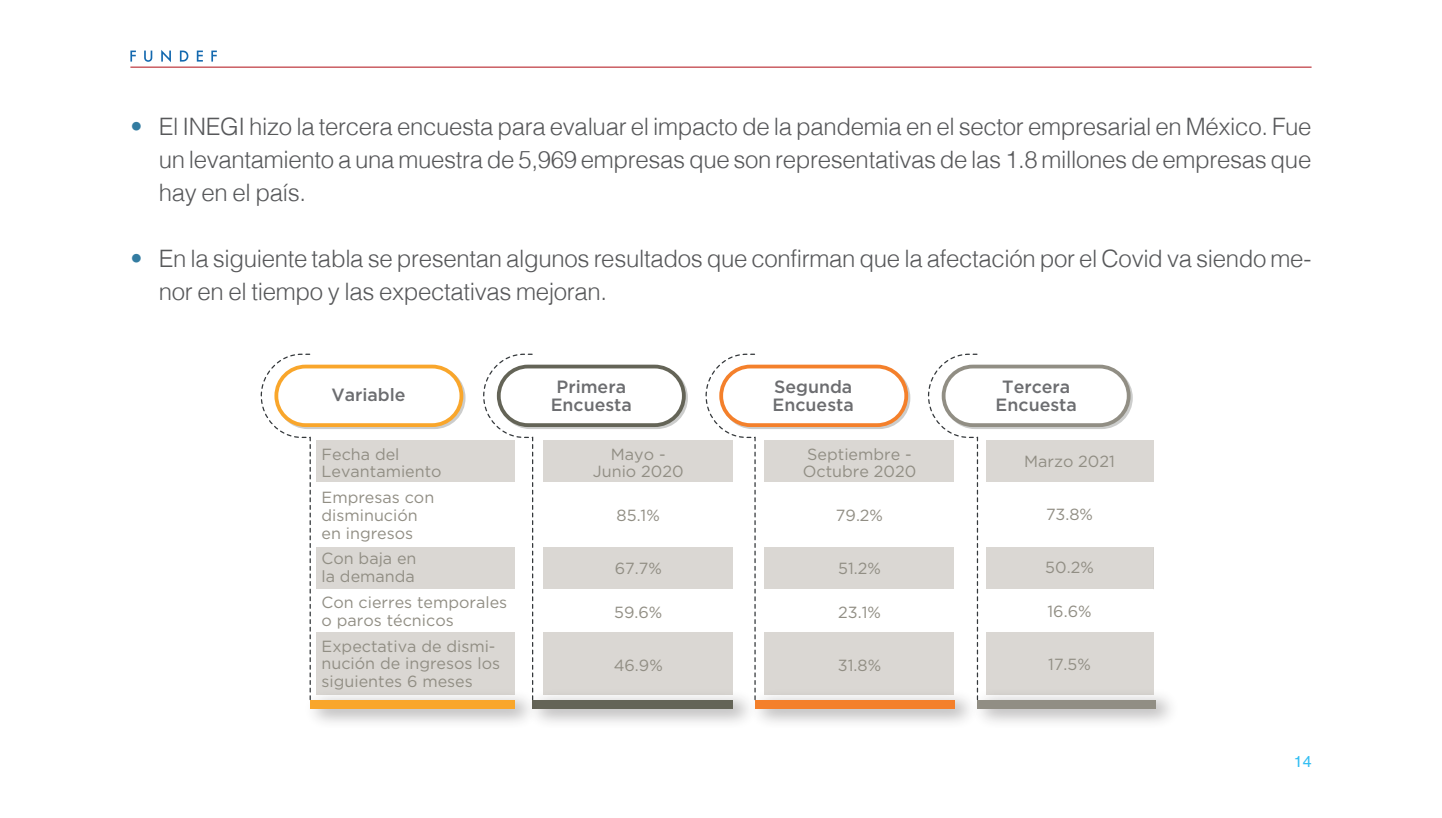
<style>
.page{position:relative;width:1442px;height:818px;background:#fff}
.page>*{position:absolute;margin:0;border:0;box-sizing:border-box;transform-origin:0 0}
.TEXTO{font:300 24px/33px "Helvetica";letter-spacing:-.015em;color:#57585a;text-align:justify}
.t1{font:500 17.8px/17.8px "Gotham";color:#6c6d70;text-align:center}
.t2{font:16.2px/17.8px "Gotham";color:#918e84}
.t3{font:16px "Helvetica";color:#00aeef}
.s1{color:#337ca1}
</style>
<div class="page">
<svg style="left:130px;top:51px;width:6px;height:11px"></svg>
<svg style="left:144px;top:51px;width:8px;height:11px"></svg>
<svg style="left:161px;top:50px;width:10px;height:12px"></svg>
<svg style="left:180px;top:51px;width:8px;height:11px"></svg>
<svg style="left:197px;top:51px;width:6px;height:11px"></svg>
<svg style="left:211px;top:51px;width:6px;height:11px"></svg>
<hr style="left:130px;top:67px;width:1181px;height:1px;background:#b00d15">
<div style="left:316px;top:440px;width:198px;height:42px;background:#dad7d3"></div>
<div style="left:316px;top:547px;width:198px;height:42px;background:#dad7d3"></div>
<div style="left:316px;top:632px;width:198px;height:62px;background:#dad7d3"></div>
<div style="left:543px;top:440px;width:190px;height:42px;background:#dad7d3"></div>
<div style="left:543px;top:547px;width:190px;height:42px;background:#dad7d3"></div>
<div style="left:543px;top:632px;width:190px;height:62px;background:#dad7d3"></div>
<div style="left:764px;top:440px;width:190px;height:42px;background:#dad7d3"></div>
<div style="left:764px;top:547px;width:190px;height:42px;background:#dad7d3"></div>
<div style="left:764px;top:632px;width:190px;height:62px;background:#dad7d3"></div>
<div style="left:986px;top:440px;width:168px;height:42px;background:#dad7d3"></div>
<div style="left:986px;top:547px;width:168px;height:42px;background:#dad7d3"></div>
<div style="left:986px;top:632px;width:168px;height:62px;background:#dad7d3"></div>
<svg style="left:483px;top:353px;width:51px;height:331px"></svg>
<div style="left:499px;top:366px;width:189px;height:63px;background:#c4c5c4;border-radius:31px"></div>
<svg style="left:497px;top:364px;width:189px;height:63px;background:#747468"></svg>
<div style="left:501px;top:368px;width:181px;height:55px;background:#fff;border-radius:27px"></div>
<svg style="left:260px;top:353px;width:51px;height:331px"></svg>
<svg style="left:277px;top:366px;width:188px;height:63px"></svg>
<svg style="left:274px;top:364px;width:189px;height:63px;background:#f9b043"></svg>
<div style="left:278px;top:368px;width:181px;height:55px;background:#fff;border-radius:27px"></div>
<svg style="left:705px;top:353px;width:51px;height:331px"></svg>
<svg style="left:721px;top:366px;width:189px;height:63px"></svg>
<svg style="left:719px;top:364px;width:189px;height:63px;background:#f48d42"></svg>
<div style="left:723px;top:368px;width:181px;height:55px;background:#fff;border-radius:27px"></div>
<svg style="left:927px;top:353px;width:52px;height:331px"></svg>
<svg style="left:944px;top:366px;width:189px;height:63px"></svg>
<div style="left:942px;top:364px;width:188px;height:63px;background:#918e84;border-radius:31px"></div>
<div style="left:945px;top:368px;width:182px;height:55px;background:#fff;border-radius:27px"></div>
<img style="left:544px;top:694px;width:199px;height:29px">
<div style="left:533px;top:700px;width:200px;height:8px;background:#646457"></div>
<img style="left:309px;top:684px;width:235px;height:39px">
<div style="left:310px;top:700px;width:204px;height:8px;background:#f9a62b"></div>
<img style="left:743px;top:684px;width:223px;height:39px">
<div style="left:755px;top:700px;width:200px;height:8px;background:#f4802b"></div>
<img style="left:966px;top:684px;width:205px;height:39px">
<div style="left:977px;top:700px;width:178px;height:8px;background:#918e84"></div>
<p class="TEXTO" style="left:159px;top:108px;width:1154px;text-indent:-28px"><span class="s1">•</span> El INEGI hizo la tercera encuesta para evaluar el impacto de la pandemia en el sector empresarial en México. Fue un levantamiento a una muestra de 5,969 empresas que son representativas de las 1.8 millones de empresas que hay en el país.</p>
<p class="TEXTO" style="left:159px;top:240px;width:1154px;text-indent:-28px"><span class="s1">•</span> En la siguiente tabla se presentan algunos resultados que confirman que la afectación por el Covid va siendo me&shy;nor en el tiempo y las expectativas mejoran.</p>
<p class="t1" style="left:331px;top:385px;width:76px">Variable</p>
<p class="t1" style="left:551px;top:377px;width:83px">Primera<br>Encuesta</p>
<p class="t1" style="left:772px;top:377px;width:83px;text-align:left">Segunda<br>Encuesta</p>
<p class="t1" style="left:995px;top:377px;width:83px">Tercera<br>Encuesta</p>
<p class="t2" style="left:321px;top:444px;width:122px">Fecha del<br>Levantamiento</p>
<p class="t2" style="left:321px;top:488px;width:114px">Empresas con disminución en ingresos</p>
<p class="t2" style="left:321px;top:549px;width:97px">Con baja en la demanda</p>
<p class="t2" style="left:321px;top:593px;width:187px">Con cierres temporales o paros técnicos</p>
<p class="t2" style="left:321px;top:636px;width:180px">Expectativa de dismi&shy;nución de ingresos los siguientes 6 meses</p>
<p class="t2" style="left:593px;top:444px;width:92px;text-align:center">Mayo -<br>Junio 2020</p>
<p class="t2" style="left:617px;top:506px;width:45px">85.1%</p>
<p class="t2" style="left:615px;top:559px;width:49px">67.7%</p>
<p class="t2" style="left:614px;top:602px;width:50px">59.6%</p>
<p class="t2" style="left:614px;top:656px;width:51px">46.9%</p>
<p class="t2" style="left:803px;top:444px;width:115px">Septiembre -<br>Octubre 2020</p>
<p class="t2" style="left:836px;top:506px;width:49px">79.2%</p>
<p class="t2" style="left:838px;top:559px;width:44px">51.2%</p>
<p class="t2" style="left:838px;top:602px;width:44px">23.1%</p>
<p class="t2" style="left:838px;top:656px;width:45px">31.8%</p>
<p class="t2" style="left:1024px;top:452px;width:92px">Marzo 2021</p>
<p class="t2" style="left:1046px;top:505px;width:49px">73.8%</p>
<p class="t2" style="left:1045px;top:558px;width:50px">50.2%</p>
<p class="t2" style="left:1047px;top:602px;width:46px">16.6%</p>
<p class="t2" style="left:1048px;top:655px;width:44px">17.5%</p>
<p class="t3" style="left:1294px;top:748px;width:19px">14</p>
</div>
